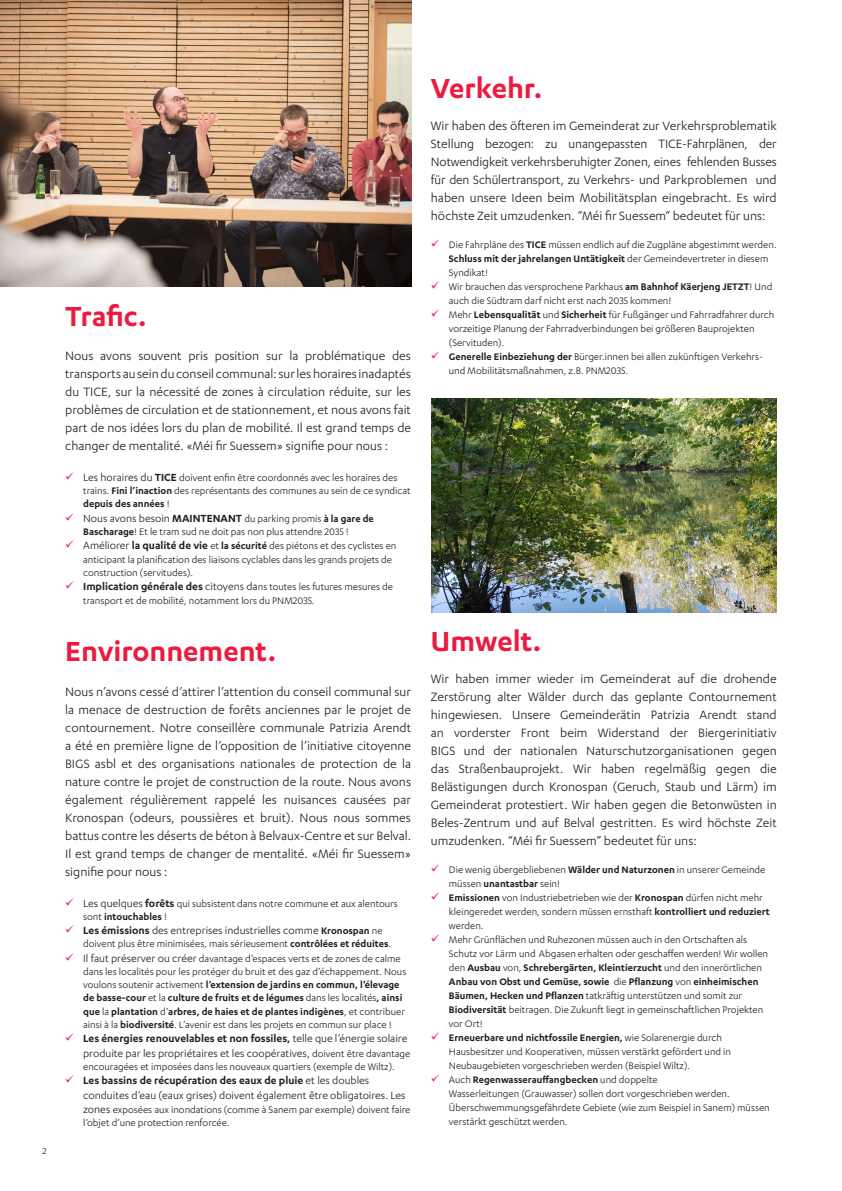
<style>
.page{position:relative;width:842px;height:1191px;background:#fff}
.page>*{position:absolute;margin:0;border:0;box-sizing:border-box;transform-origin:0 0}
.t1{font:600 32px "Karbon";color:#ed1a40}
.t2{font:14px/18px "Karbon";color:#231f20;text-align:justify}
.t3{font:12px/14.4px "Karbon";color:#231f20}
.t4{font:11px/14px "Karbon";color:#231f20}
.t5{font:10px "Karbon";color:#231f20}
.s1{font-size:12px}
.s2{font-weight:600;font-size:12px}
.s3{font-weight:600}
.s4{font-size:11px}
.s5{font-weight:600;font-size:11px}
</style>
<div class="page">
<img style="left:431px;top:398px;width:346px;height:214px">
<img style="left:0;top:0;width:411px;height:287px">
<p class="t5" style="left:42px;top:1145px;width:6px">2</p>
<p class="t1" style="left:65px;top:298px;width:83px">Trafic.</p>
<p class="t2" style="left:65px;top:346px;width:347px">Nous avons souvent pris position sur la problématique des transports au sein du conseil communal: sur les horaires inadaptés du TICE, sur la nécessité de zones à circulation réduite, sur les problèmes de circulation et de stationnement, et nous avons fait part de nos idées lors du plan de mobilité. Il est grand temps de changer de mentalité. «Méi fir Suessem» signifie pour nous :</p>
<p class="t4" style="left:83px;top:471px;width:329px;line-height:13.2px"><span class="s1">Les horaires du</span> <span class="s2">TICE</span> doivent enfin être coordonnés avec les horaires des trains. <span class="s3">Fini l’inaction</span> des représentants des communes au sein de ce syndicat <span class="s3">depuis des années</span> !</p>
<p class="t3" style="left:83px;top:511px;width:292px">Nous avons besoin <span class="s3">MAINTENANT</span> <span class="s4">du parking promis</span> <span class="s5">à la gare de</span></p>
<p class="t4" style="left:83px;top:524px;width:267px"><span class="s3">Bascharage</span>! Et le tram sud ne doit pas non plus attendre 2035 !</p>
<p class="t4" style="left:83px;top:539px;width:315px;line-height:13.2px"><span class="s1">Améliorer</span> <span class="s2">la qualité de vie</span> et <span class="s3">la sécurité</span> des piétons et des cyclistes en anticipant la planification des liaisons cyclables dans les grands projets de construction (servitudes).</p>
<p class="t4" style="left:83px;top:580px;width:311px;line-height:13.2px"><span class="s2">Implication générale des</span> <span class="s1">citoyens da</span>ns toutes les futures mesures de transport et de mobilité, notamment lors du PNM2035.</p>
<p class="t1" style="left:65px;top:633px;width:212px">Environnement.</p>
<p class="t2" style="left:65px;top:682px;width:347px">Nous n’avons cessé d’attirer l’attention du conseil communal sur la menace de destruction de forêts anciennes par le projet de contournement. Notre conseillère communale Patrizia Arendt a été en première ligne de l’opposition de l’initiative citoyenne BIGS asbl et des organisations nationales de protection de la nature contre le projet de construction de la route. Nous avons également régulièrement rappelé les nuisances causées par Kronospan (odeurs, poussières et bruit). Nous nous sommes battus contre les déserts de béton à Belvaux-Centre et sur Belval.<br>Il est grand temps de changer de mentalité. «Méi fir Suessem» signifie pour nous :</p>
<p class="t4" style="left:83px;top:896px;width:316px;line-height:13.2px"><span class="s1">Les quelques</span> <span class="s2">forêts</span> qui subsistent dans notre commune et aux alentours sont <span class="s3">intouchables</span> !</p>
<p class="t3" style="left:83px;top:923px;width:301px"><span class="s3">Les émissions</span> des entreprises industrielles comme <span class="s5">Kronospan</span> <span class="s4">ne</span></p>
<p class="t4" style="left:83px;top:936px;width:309px">doivent plus être minimisées, mais sérieusement <span class="s3">contrôlées et réduites</span>.</p>
<p class="t4" style="left:83px;top:951px;width:325px;line-height:13.2px"><span class="s1">Il faut préserver ou créer</span> davantage d’espaces verts et de zones de calme dans les localités pour les protéger du bruit et des gaz d’échappement. Nous voulons soutenir activement <span class="s3">l’extension de jardins en commun, l’élevage de basse-cour</span> et la <span class="s3">culture de fruits et de légumes</span> dans les localités<span class="s3">, ainsi que</span> la <span class="s3">plantation</span> d’<span class="s3">arbres, de haies et de plantes indigènes</span>, et contribuer ainsi à la <span class="s3">biodiversité</span>. L’avenir est dans les projets en commun sur place !</p>
<p class="t3" style="left:83px;top:1031px;width:329px"><span class="s3">Les énergies renouvelables et non fossiles,</span> telle que l’énergie solaire produite par les propriétaires et les coopératives, <span class="s4">doivent être davantage</span></p>
<p class="t4" style="left:83px;top:1059px;width:313px">encouragées et imposées dans les nouveaux quartiers (exemple de Wiltz).</p>
<p class="t3" style="left:83px;top:1073px;width:324px"><span class="s3">Les bassins de récupération des eaux de pluie</span> et les doubles conduites d’eau (eaux grises) doivent également être obligatoires. Les</p>
<p class="t4" style="left:83px;top:1102px;width:329px;line-height:13.2px"><span class="s1">zones</span> exposées aux inondations (comme à Sanem par exemple) doivent faire l’objet d’une protection renforcée.</p>
<p class="t1" style="left:431px;top:71px;width:113px">Verkehr.</p>
<p class="t2" style="left:431px;top:117px;width:347px">Wir haben des öfteren im Gemeinderat zur Verkehrsproblematik Stellung bezogen: zu unangepassten TICE-Fahrplänen, der Notwendigkeit verkehrsberuhigter Zonen, eines fehlenden Busses für den Schülertransport, zu Verkehrs- und Parkproblemen und haben unsere Ideen beim Mobilitätsplan eingebracht. Es wird höchste Zeit umzudenken. “Méi fir Suessem“ bedeutet für uns:</p>
<p class="t4" style="left:449px;top:238px;width:329px">Die Fahrpläne des <span class="s3">TICE</span> müssen endlich auf die Zugpläne abgestimmt werden.<br><span class="s3">Schluss mit der jahrelangen Untätigkeit</span> der Gemeindevertreter in diesem<br>Syndikat!</p>
<p class="t4" style="left:449px;top:280px;width:325px">Wir brauchen das versprochene Parkhaus <span class="s3">am Bahnhof Käerjeng JETZT</span>! Und auch die Südtram darf nicht erst nach 2035 kommen!</p>
<p class="t4" style="left:449px;top:308px;width:327px">Mehr <span class="s3">Lebensqualität</span> und <span class="s3">Sicherheit</span> für Fußgänger und Fahrradfahrer durch vorzeitige Planung der Fahrradverbindungen bei größeren Bauprojekten (Servituden).</p>
<p class="t4" style="left:449px;top:350px;width:316px"><span class="s3">Generelle Einbeziehung der</span> Bürger.innen bei allen zukünftigen Verkehrs&shy;und Mobilitätsmaßnahmen, z.B. PNM2035.</p>
<p class="t1" style="left:431px;top:623px;width:112px">Umwelt.</p>
<p class="t2" style="left:431px;top:669px;width:347px">Wir haben immer wieder im Gemeinderat auf die drohende Zerstörung alter Wälder durch das geplante Contournement hingewiesen. Unsere Gemeinderätin Patrizia Arendt stand an vorderster Front beim Widerstand der Biergerinitiativ BIGS und der nationalen Naturschutzorganisationen gegen das Straßenbauprojekt. Wir haben regelmäßig gegen die Belästigungen durch Kronospan (Geruch, Staub und Lärm) im Gemeinderat protestiert. Wir haben gegen die Betonwüsten in Beles-Zentrum und auf Belval gestritten. Es wird höchste Zeit umzudenken. “Méi fir Suessem” bedeutet für uns:</p>
<p class="t4" style="left:449px;top:862px;width:318px">Die wenig übergebliebenen <span class="s3">Wälder und Naturzonen</span> in unserer Gemeinde müssen <span class="s3">unantastbar</span> sein!</p>
<p class="t4" style="left:449px;top:890px;width:322px"><span class="s3">Emissionen</span> von Industriebetrieben wie der <span class="s3">Kronospan</span> dürfen nicht mehr kleingeredet werden, sondern müssen ernsthaft <span class="s3">kontrolliert und reduziert </span>werden.</p>
<p class="t4" style="left:449px;top:932px;width:321px">Mehr Grünflächen und Ruhezonen müssen auch in den Ortschaften als Schutz vor Lärm und Abgasen erhalten oder geschaffen werden! Wir wollen den <span class="s3">Ausbau</span> von, <span class="s3">Schrebergärten, Kleintierzucht</span> und den innerörtlichen <span class="s3">Anbau von Obst und Gemüse, sowie</span> die <span class="s3">Pflanzung</span> von <span class="s3">einheimischen Bäumen, Hecken und Pflanzen</span> tatkräftig unterstützen und somit zur <span class="s3">Biodiversität</span> beitragen. Die Zukunft liegt in gemeinschaftlichen Projekten vor Ort!</p>
<p class="t4" style="left:449px;top:1030px;width:284px"><span class="s3">Erneuerbare und nichtfossile Energien,</span> wie Solarenergie durch<br>Hausbesitzer und Kooperativen, müssen verstärkt gefördert und in<br>Neubaugebieten vorgeschrieben werden (Beispiel Wiltz).</p>
<p class="t4" style="left:449px;top:1072px;width:322px">Auch <span class="s3">Regenwasserauffangbecken</span> und doppelte<br>Wasserleitungen (Grauwasser) sollen dort vorgeschrieben werden.<br>Überschwemmungsgefährdete Gebiete (wie zum Beispiel in Sanem) müssen verstärkt geschützt werden.</p>
</div>
